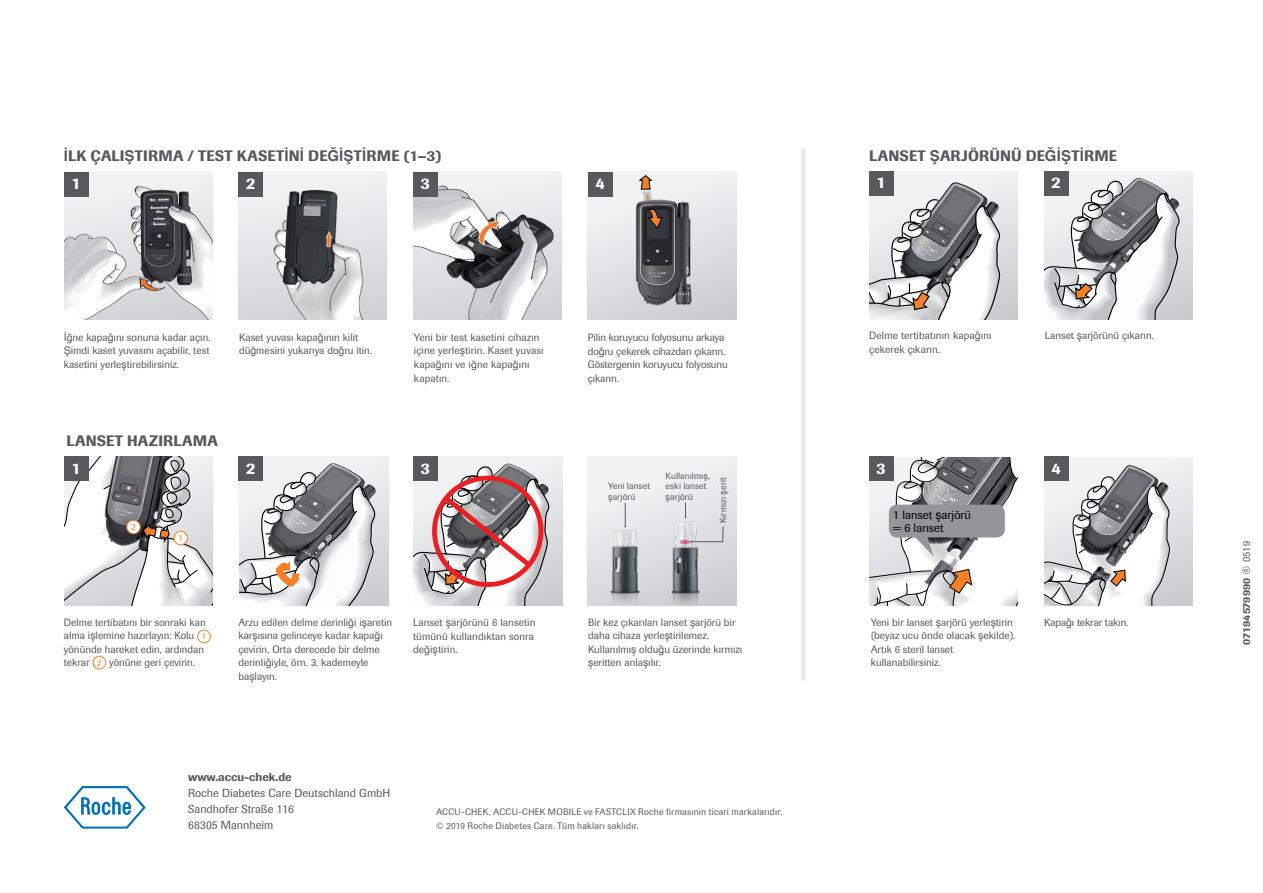
<style>
.page{position:relative;width:1263px;height:893px;background:#fff}
.page>*{position:absolute;margin:0;border:0;box-sizing:border-box;transform-origin:0 0}
.t1{font:500 15.9px "Imago";color:#fff}
.t2{font:500 15px "Imago";letter-spacing:.015em;color:#58595b}
.t3{font:12px/13.5px "Imago";color:#000}
.t4{font:11.7px/15.8px "Imago";color:#58595b}
.t5{font:500 11.7px "Imago";color:#58595b}
.t6{font:10.5px/13.5px "Imago";color:#58595b}
.t7{font:500 10.5px "Imago";color:#58595b}
.t8{font:9.3px/13.4px "Imago";letter-spacing:.025em;color:#58595b}
.t9{font:9px/10.5px "Imago";letter-spacing:.01em;color:#58595b}
.t10{font:9px "Imago";color:#f58025}
.s1{font-family:"Helvetica";font-weight:700}
.s2{font-family:"Helvetica"}
.s3{font-size:8.55px;color:#f58025}
</style>
<div class="page">
<svg style="left:1044px;top:171px;width:148px;height:148px"></svg>
<svg style="left:870px;top:171px;width:148px;height:148px"></svg>
<img style="left:413px;top:171px;width:149px;height:149px">
<img style="left:238px;top:172px;width:149px;height:148px">
<img style="left:64px;top:172px;width:149px;height:148px">
<svg style="left:1044px;top:457px;width:148px;height:148px"></svg>
<div style="left:64px;top:172px;width:24px;height:24px;background:#58595b"></div>
<div style="left:239px;top:172px;width:24px;height:24px;background:#58595b"></div>
<div style="left:413px;top:172px;width:24px;height:24px;background:#58595b"></div>
<div style="left:869px;top:171px;width:24px;height:24px;background:#58595b"></div>
<div style="left:1044px;top:171px;width:24px;height:24px;background:#58595b"></div>
<div style="left:1044px;top:457px;width:24px;height:24px;background:#58595b"></div>
<svg style="left:588px;top:172px;width:148px;height:148px"></svg>
<svg style="left:64px;top:457px;width:149px;height:148px"></svg>
<svg style="left:588px;top:457px;width:149px;height:148px"></svg>
<div style="left:127px;top:520px;width:13px;height:14px;background:#fff;border-radius:50%"></div>
<div style="left:126px;top:520px;width:15px;height:14px;border:1px solid #f58025;border-radius:50%"></div>
<svg style="left:239px;top:457px;width:149px;height:149px"></svg>
<svg style="left:414px;top:457px;width:149px;height:149px"></svg>
<div style="left:64px;top:457px;width:24px;height:24px;background:#58595b"></div>
<div style="left:239px;top:457px;width:24px;height:24px;background:#58595b"></div>
<div style="left:413px;top:457px;width:24px;height:24px;background:#58595b"></div>
<div style="left:174px;top:531px;width:13px;height:14px;background:#fff;border-radius:50%"></div>
<div style="left:173px;top:531px;width:15px;height:14px;border:1px solid #f58025;border-radius:50%"></div>
<div style="left:801px;top:149px;width:5px;height:531px;background:#e6e7e8"></div>
<svg style="left:869px;top:457px;width:149px;height:148px"></svg>
<div style="left:889px;top:505px;width:116px;height:32px;background:#939598;border-radius:9px"></div>
<svg style="left:64px;top:786px;width:82px;height:43px"></svg>
<div style="left:197px;top:630px;width:14px;height:13px;border:1px solid #f58025;border-radius:50%"></div>
<div style="left:93px;top:656px;width:13px;height:13px;border:1px solid #f58025;border-radius:50%"></div>
<h2 class="t2" style="left:64px;top:146px;width:379px"><span class="s1">İ</span>LK ÇALI<span class="s1">Ş</span>TIRMA / TEST KASET<span class="s1">I</span>N<span class="s1">I</span> DE<span class="s1">ĞIŞ</span>T<span class="s1">I</span>RME (1–3)</h2>
<h2 class="t2" style="left:869px;top:146px;width:249px">LANSET <span class="s1">Ş</span>ARJÖRÜNÜ DE<span class="s1">ĞIŞ</span>T<span class="s1">I</span>RME</h2>
<h1 class="t1" style="left:72px;top:174px;width:11px">1</h1>
<h1 class="t1" style="left:246px;top:174px;width:11px">2</h1>
<h1 class="t1" style="left:421px;top:174px;width:11px">3</h1>
<h1 class="t1" style="left:595px;top:174px;width:11px">4</h1>
<h1 class="t1" style="left:876px;top:173px;width:11px">1</h1>
<h1 class="t1" style="left:1051px;top:173px;width:11px">2</h1>
<p class="t6" style="left:64px;top:331px;width:148px;text-align:justify"><span class="s2">İğ</span>ne kapa<span class="s2">ğ</span>ını sonuna kadar açın.<br><span class="s2">Ş</span>imdi kaset yuvasını açabilir, test kasetini yerle<span class="s2">ş</span>tirebilirsiniz.</p>
<p class="t6" style="left:239px;top:331px;width:135px">Kaset yuvası kapa<span class="s2">ğ</span>ının kilit dü<span class="s2">ğ</span>mesini yukarıya do<span class="s2">ğ</span>ru itin.</p>
<p class="t6" style="left:414px;top:331px;width:131px">Yeni bir test kasetini cihazın içine yerle<span class="s2">ş</span>tirin. Kaset yuvası kapa<span class="s2">ğ</span>ını ve i<span class="s2">ğ</span>ne kapa<span class="s2">ğ</span>ını kapatın.</p>
<p class="t6" style="left:588px;top:331px;width:141px">Pilin koruyucu folyosunu arkaya do<span class="s2">ğ</span>ru çekerek cihazdan çıkarın.<br>Göstergenin koruyucu folyosunu çıkarın.</p>
<h2 class="t2" style="left:66px;top:431px;width:153px">LANSET HAZIRLAMA</h2>
<h1 class="t1" style="left:72px;top:459px;width:11px">1</h1>
<h1 class="t1" style="left:246px;top:459px;width:11px">2</h1>
<h1 class="t1" style="left:421px;top:459px;width:11px">3</h1>
<p class="t10" style="left:131px;top:522px;width:6px">2</p>
<p class="t10" style="left:178px;top:533px;width:6px">1</p>
<p class="t6" style="left:64px;top:616px;width:144px">Delme tertibatını bir sonraki kan alma i<span class="s2">ş</span>lemine hazırlayın: Kolu <span class="s3">1 </span>yönünde hareket edin, ardından tekrar <span class="s3">2</span> yönüne geri çevirin.</p>
<p class="t6" style="left:238px;top:616px;width:155px">Arzu edilen delme derinli<span class="s2">ğ</span>i i<span class="s2">ş</span>aretin kar<span class="s2">ş</span>ısına gelinceye kadar kapa<span class="s2">ğ</span>ı çevirin. Orta derecede bir delme derinli<span class="s2">ğ</span>iyle, örn. 3. kademeyle ba<span class="s2">ş</span>layın.</p>
<p class="t6" style="left:413px;top:616px;width:124px">Lanset <span class="s2">ş</span>arjörünü 6 lansetin tümünü kullandıktan sonra de<span class="s2">ğ</span>i<span class="s2">ş</span>tirin.</p>
<p class="t9" style="left:608px;top:481px;width:43px">Yeni lanset <span class="s2">ş</span>arjörü</p>
<p class="t9" style="left:665px;top:470px;width:46px">Kullanılmı<span class="s2">ş</span>, eski lanset <span class="s2">ş</span>arjörü</p>
<p class="t9" style="left:718px;top:523px;width:48px;rotate:-90deg">Kırmızı <span class="s2">ş</span>erit</p>
<p class="t6" style="left:588px;top:616px;width:156px">Bir kez çıkarılan lanset <span class="s2">ş</span>arjörü bir daha cihaza yerle<span class="s2">ş</span>tirilemez.<br>Kullanılmı<span class="s2">ş</span> oldu<span class="s2">ğ</span>u üzerinde kırmızı <span class="s2">ş</span>eritten anla<span class="s2">ş</span>ılır.</p>
<p class="t5" style="left:188px;top:770px;width:105px">www.accu-chek.de</p>
<p class="t4" style="left:188px;top:785px;width:204px">Roche Diabetes Care Deutschland GmbH<br>Sandhofer Straße 116<br>68305 Mannheim</p>
<p class="t8" style="left:436px;top:805px;width:348px">ACCU-CHEK, ACCU-CHEK MOBILE ve FASTCLIX Roche firmasının ticari markalarıdır. © 2019 Roche Diabetes Care. Tüm hakları saklıdır.</p>
<p class="t6" style="left:869px;top:329px;width:124px">Delme tertibatının kapa<span class="s2">ğ</span>ını çekerek çıkarın.</p>
<p class="t6" style="left:1045px;top:329px;width:110px">Lanset <span class="s2">ş</span>arjörünü çıkarın.</p>
<h1 class="t1" style="left:876px;top:459px;width:11px">3</h1>
<h1 class="t1" style="left:1051px;top:459px;width:11px">4</h1>
<p class="t3" style="left:893px;top:508px;width:79px">1 lanset <span class="s2">ş</span>arjörü = 6 lanset</p>
<p class="t6" style="left:871px;top:616px;width:144px">Yeni bir lanset <span class="s2">ş</span>arjörü yerle<span class="s2">ş</span>tirin</p>
<p class="t6" style="left:1044px;top:616px;width:86px">Kapa<span class="s2">ğ</span>ı tekrar takın.</p>
<p class="t6" style="left:871px;top:629px;width:146px">(beyaz ucu önde olacak <span class="s2">ş</span>ekilde).<br>Artık 6 steril lanset kullanabilirsiniz.</p>
<p class="t6" style="left:1240px;top:562px;width:23px;rotate:-90deg">0519</p>
<p class="t7" style="left:1240px;top:645px;width:69px;rotate:-90deg">07194579990</p>
</div>
